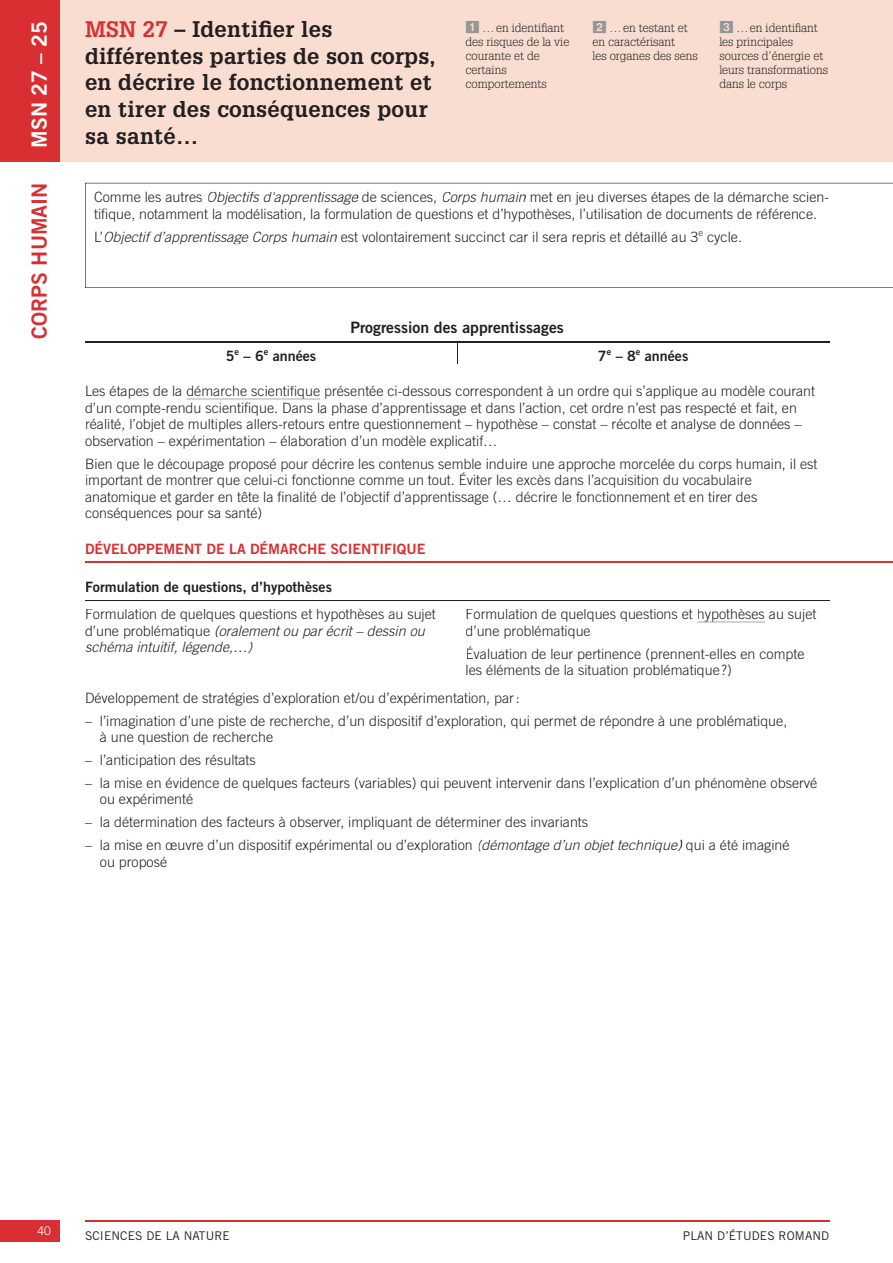
<style>
.page{position:relative;width:893px;height:1263px;background:#fff}
.page>*{position:absolute;margin:0;border:0;box-sizing:border-box;transform-origin:0 0}
.t1{font:700 22.05px/26.7px "Glypha LT Std";letter-spacing:.015em;color:#231f20}
.t2{font:21px "Trade Gothic LT Std Bd 2";color:#da2f32}
.t3{font:21px "Trade Gothic LT Std Bd 2";color:#fff}
.t4{font:15.75px "Trade Gothic LT Std Bd 2";color:#231f20}
.t5{font:300 14.25px/16.5px "Trade Gothic LT Std";color:#231f20}
.t6{font:14.25px "Trade Gothic LT Std Bd 2";color:#231f20}
.t7{font:14.25px "Trade Gothic LT Std Bd 2";color:#da2f32}
.t8{font:300 12px/13.8px "Glypha LT Std";color:#231f20}
.t9{font:12px "Trade Gothic LT Std";letter-spacing:.01em;color:#231f20}
.t10{font:300 12px "Trade Gothic LT Std";color:#fff}
.s1{color:#da2f32}
.s2{font-family:"PER pastilles";font-weight:400;font-size:14.25px;color:#939598}
.s3{font-style:italic}
</style>
<div class="page">
<hr style="left:85px;top:1220px;width:744px;height:1px;background:#da2f32">
<div style="left:0;top:1220px;width:59px;height:22px;background:#da2f32"></div>
<div style="left:59px;top:0;width:834px;height:162px;background:#f9ddd1"></div>
<div style="left:0;top:0;width:59px;height:162px;background:#da2f32"></div>
<svg style="left:85px;top:183px;width:808px;height:105px"></svg>
<hr style="left:85px;top:600px;width:744px;height:1px;background:#231f20">
<hr style="left:85px;top:341px;width:372px;height:1px;background:#231f20">
<hr style="left:457px;top:341px;width:372px;height:1px;background:#231f20">
<hr style="left:187px;top:399px;width:133px;height:1px;background:#d1d2d4">
<hr style="left:85px;top:561px;width:808px;height:2px;background:#da2f32">
<hr style="left:698px;top:622px;width:66px;height:1px;background:#d1d2d4">
<svg style="left:457px;top:342px;width:1px;height:21px"></svg>
<h1 class="t1" style="left:85px;top:18px;width:352px"><span class="s1">MSN 27</span> – Identifier les différentes parties de son corps, en décrire le fonctionnement et en tirer des conséquences pour sa santé…</h1>
<p class="t8" style="left:592px;top:22px;width:107px"><span class="s2">2</span> … en testant et en caractérisant<br>les organes des sens</p>
<p class="t8" style="left:719px;top:22px;width:110px"><span class="s2">3</span> … en identifiant les principales sources d’énergie et leurs transformations dans le corps</p>
<p class="t8" style="left:466px;top:22px;width:105px"><span class="s2">1</span> … en identifiant des risques de la vie courante et de certains comportements</p>
<h2 class="t3" style="left:32px;top:148px;width:128px;rotate:-90deg">MSN 27 – 25</h2>
<h2 class="t2" style="left:32px;top:339px;width:157px;rotate:-90deg">CORPS HUMAIN</h2>
<p class="t5" style="left:94px;top:190px;width:736px">Comme les autres <span class="s3">Objectifs d'apprentissage</span> de sciences, <span class="s3">Corps humain</span> met en jeu diverses étapes de la démarche scien&shy;tifique, notamment la modélisation, la formulation de questions et d’hypothèses, l’utilisation de documents de référence.</p>
<p class="t5" style="left:94px;top:230px;width:649px">L’<span class="s3">Objectif d’apprentissage Corps humain</span> est volontairement succinct car il sera repris et détaillé au 3<sup>e</sup> cycle.</p>
<p class="t4" style="left:350px;top:322px;width:215px">Progression des apprentissages</p>
<p class="t6" style="left:226px;top:350px;width:92px">5<sup>e</sup> – 6<sup>e</sup> années</p>
<p class="t6" style="left:598px;top:350px;width:92px">7<sup>e</sup> – 8<sup>e</sup> années</p>
<p class="t5" style="left:85px;top:384px;width:732px">Les étapes de la démarche scientifique présentée ci-dessous correspondent à un ordre qui s’applique au modèle courant d’un compte-rendu scientifique. Dans la phase d’apprentissage et dans l’action, cet ordre n’est pas respecté et fait, en réalité, l’objet de multiples allers-retours entre questionnement – hypothèse – constat – récolte et analyse de données – observation – expérimentation – élaboration d’un modèle explicatif…</p>
<p class="t5" style="left:85px;top:457px;width:734px">Bien que le découpage proposé pour décrire les contenus semble induire une approche morcelée du corps humain, il est important de montrer que celui-ci fonctionne comme un tout. Éviter les excès dans l’acquisition du vocabulaire anatomique et garder en tête la finalité de l’objectif d’apprentissage (… décrire le fonctionnement et en tirer des conséquences pour sa santé)</p>
<p class="t7" style="left:85px;top:544px;width:342px">DÉVELOPPEMENT DE LA DÉMARCHE SCIENTIFIQUE</p>
<p class="t6" style="left:85px;top:582px;width:248px">Formulation de questions, d’hypothèses</p>
<p class="t5" style="left:85px;top:607px;width:352px">Formulation de quelques questions et hypothèses au sujet d’une problématique <span class="s3">(oralement ou par écrit – dessin ou schéma intuitif, légende,…)</span></p>
<p class="t5" style="left:466px;top:607px;width:352px">Formulation de quelques questions et hypothèses au sujet d’une problématique</p>
<p class="t5" style="left:466px;top:647px;width:340px">Évaluation de leur pertinence (prennent-elles en compte les éléments de la situation problématique ?)</p>
<p class="t5" style="left:85px;top:691px;width:436px">Développement de stratégies d’exploration et /ou d’expérimentation, par :</p>
<p class="t5" style="left:100px;top:713px;width:689px;text-indent:-15px">– l’imagination d’une piste de recherche, d’un dispositif d’exploration, qui permet de répondre à une problématique, à une question de recherche</p>
<p class="t5" style="left:85px;top:753px;width:172px">– l’anticipation des résultats</p>
<p class="t5" style="left:100px;top:776px;width:719px;text-indent:-15px">– la mise en évidence de quelques facteurs (variables) qui peuvent intervenir dans l’explication d’un phénomène observé ou expérimenté</p>
<p class="t5" style="left:85px;top:815px;width:505px">– la détermination des facteurs à observer, impliquant de déterminer des invariants</p>
<p class="t5" style="left:100px;top:838px;width:691px;text-indent:-15px">– la mise en œuvre d’un dispositif expérimental ou d’exploration <span class="s3">(démontage d’un objet technique)</span> qui a été imaginé ou proposé</p>
<p class="t10" style="left:38px;top:1227px;width:15px">40</p>
<p class="t9" style="left:85px;top:1231px;width:146px">SCIENCES DE LA NATURE</p>
<p class="t9" style="left:683px;top:1231px;width:148px">PLAN D’ÉTUDES ROMAND</p>
</div>
